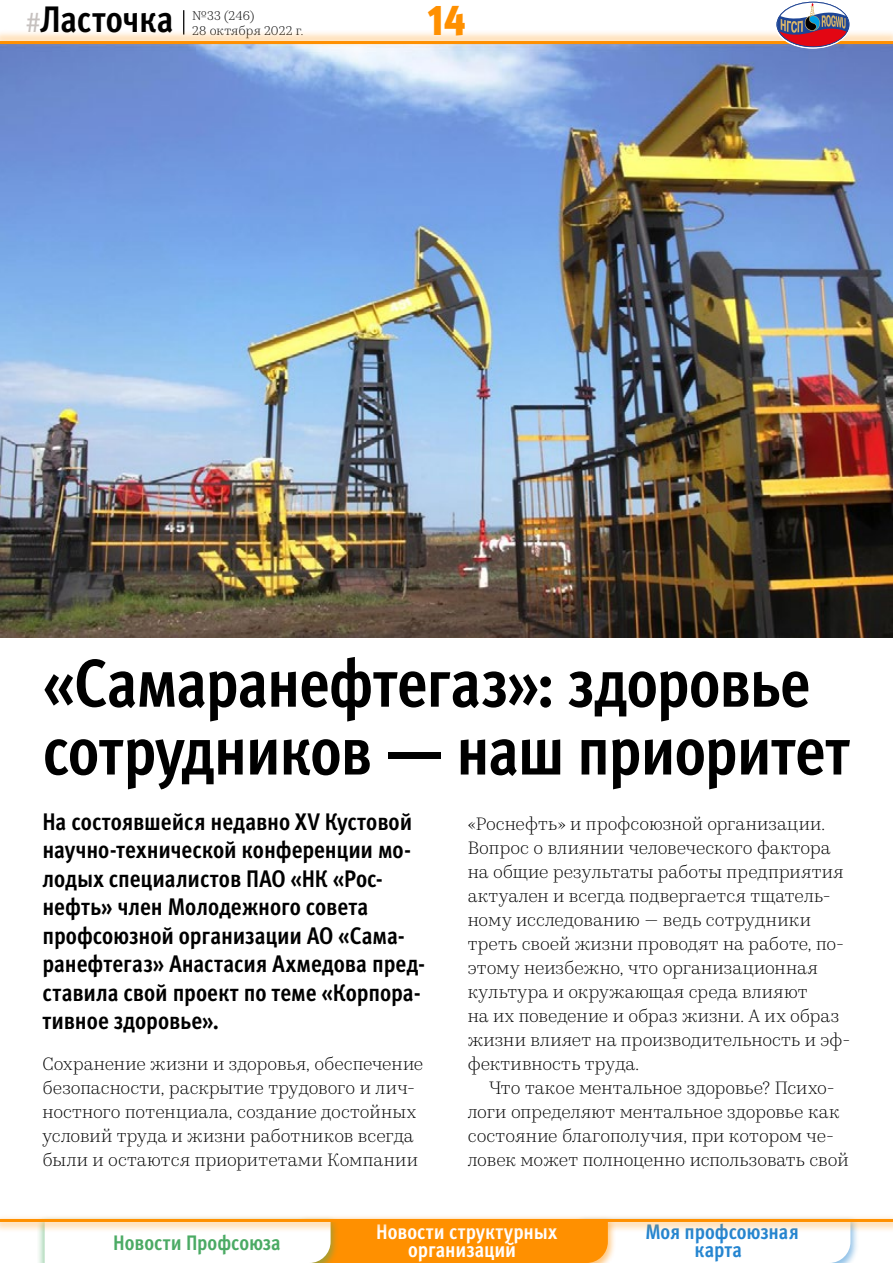
<style>
.page{position:relative;width:893px;height:1263px;background:#fff}
.page>*{position:absolute;margin:0;border:0;box-sizing:border-box;transform-origin:0 0}
.t1{font:700 condensed 67.8px/67.8px "Meta Pro";letter-spacing:-.02em;color:#000}
.t2{font:900 condensed 43.5px "Meta Pro";color:#ff9000}
.t3{font:700 condensed 36.9px "Meta Pro";letter-spacing:-.005em;color:#000}
.t4{font:700 condensed 24px/28.5px "Meta Pro";letter-spacing:-.005em;color:#000}
.t5{font:700 condensed 21px/18px "Meta Pro";color:#fff;text-align:center}
.t6{font:700 condensed 21px/18px "Meta Pro";letter-spacing:-.005em;color:#2585d0;text-align:center}
.t7{font:700 condensed 21px "Meta Pro";color:#4baa64}
.t8{font:300 18px/24px "Kazimir Text";letter-spacing:.005em;color:#000}
.t9{font:300 12.75px/15px "Kazimir Text";letter-spacing:.015em;color:#000}
.s1{font-weight:400;font-stretch:normal;font-size:27px;color:#c6c1bf}
</style>
<div class="page">
<img style="left:0;top:48px;width:893px;height:590px">
<svg style="left:183px;top:10px;width:1px;height:19px"></svg>
<svg style="left:311px;top:1233px;width:539px;height:30px"></svg>
<div style="left:0;top:29px;width:893px;height:19px;background:#ff9000;opacity:.3"></div>
<hr style="left:0;top:41px;width:893px;height:3px;background:#ff9000">
<div style="left:0;top:1214px;width:893px;height:19px;background:#ff9000;opacity:.3"></div>
<hr style="left:0;top:1219px;width:893px;height:3px;background:#ff9000">
<svg style="left:775px;top:2px;width:75px;height:46px"></svg>
<div style="left:775px;top:0;width:75px;height:48px;border:1px solid #fff;border-radius:50%"></div>
<h3 class="t3" style="left:26px;top:-9px;width:149px"><span class="s1">#</span>Ласточка</h3>
<p class="t9" style="left:192px;top:7px;width:113px">№33 (246)<br>28 октября 2022 г.</p>
<h2 class="t2" style="left:427px;top:-14px;width:39px">14</h2>
<h1 class="t1" style="left:43px;top:645px;width:809px">«Самаранефтегаз»: здоровье сотрудников — наш приоритет</h1>
<p class="t4" style="left:43px;top:806px;width:384px">На состоявшейся недавно XV Кустовой научно--технической конференции мо&shy;лодых специалистов ПАО «НК «Рос&shy;нефть» член Молодежного совета профсоюзной организации АО «Сама&shy;ранефтегаз» Анастасия Ахмедова пред&shy;ставила свой проект по теме «Корпора&shy;тивное здоровье».</p>
<p class="t8" style="left:43px;top:1051px;width:382px">Сохранение жизни и здоровья, обеспечение безопасности, раскрытие трудового и лич&shy;ностного потенциала, создание достойных условий труда и жизни работников всегда были и остаются приоритетами Компании</p>
<p class="t8" style="left:468px;top:810px;width:384px">«Роснефть» и профсоюзной организации.<br>Вопрос о влиянии человеческого фактора на общие результаты работы предприятия актуален и всегда подвергается тщатель&shy;ному исследованию — ведь сотрудники треть своей жизни проводят на работе, по&shy;этому неизбежно, что организационная культура и окружающая среда влияют<br>на их поведение и образ жизни. А их образ жизни влияет на производительность и эф&shy;фективность труда.</p>
<p class="t8" style="left:468px;top:1075px;width:382px;text-indent:21px">Что такое ментальное здоровье? Психо&shy;логи определяют ментальное здоровье как состояние благополучия, при котором че&shy;ловек может полноценно использовать свой</p>
<p class="t7" style="left:113px;top:1226px;width:169px">Новости Профсоюза</p>
<p class="t5" style="left:376px;top:1222px;width:182px">Новости структурных организаций</p>
<p class="t6" style="left:645px;top:1222px;width:155px">Моя профсоюзная карта</p>
</div>
